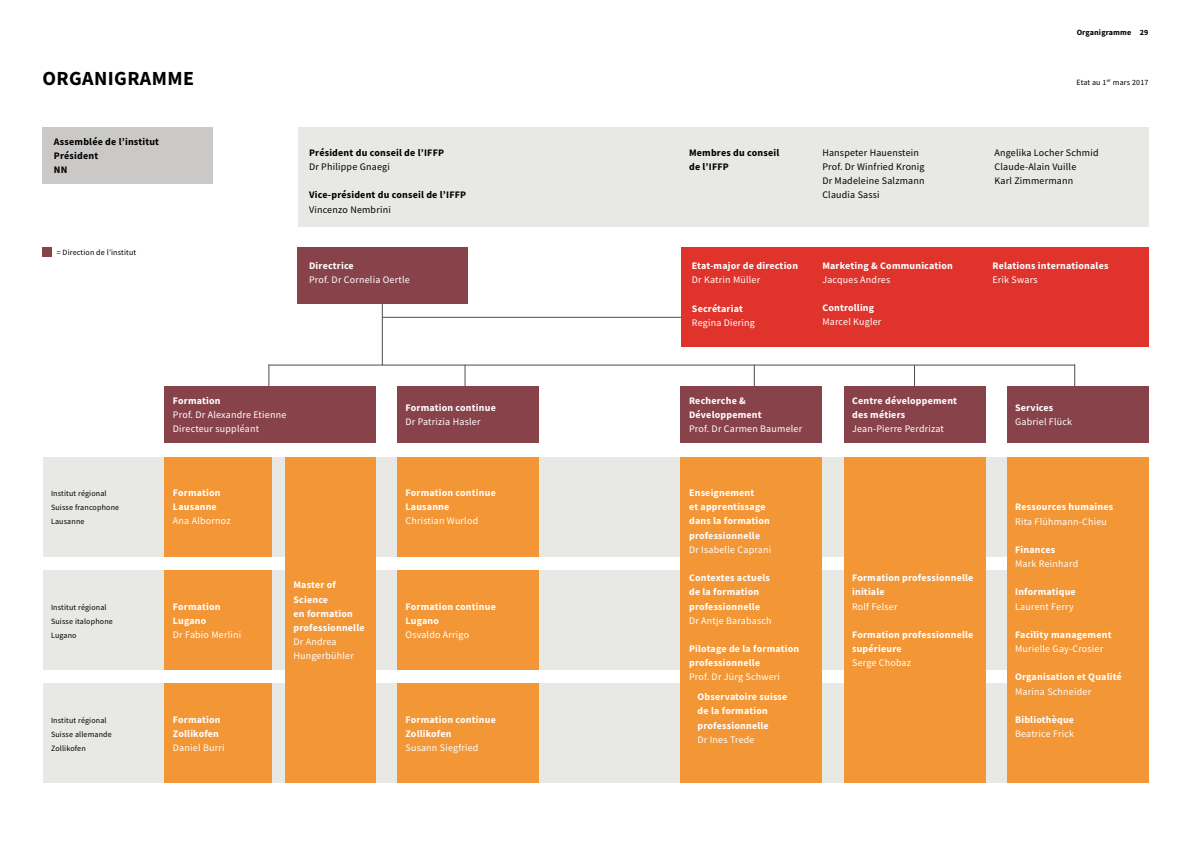
<style>
.page{position:relative;width:1191px;height:842px;background:#fff}
.page>*{position:absolute;margin:0;border:0;box-sizing:border-box;transform-origin:0 0}
.t1{font:700 20px "Source Sans Pro";letter-spacing:.02em;color:#000}
.t2{font:700 10px/14.2px "Source Sans Pro";letter-spacing:.02em;color:#fff}
.t3{font:10px/14.2px "Source Sans Pro";letter-spacing:.02em;color:#fff}
.t4{font:10px/14.2px "Source Sans Pro";letter-spacing:.02em;color:#000}
.t5{font:700 10px/14.2px "Source Sans Pro";letter-spacing:.02em;color:#000}
.t6{font:8px/14.2px "Source Sans Pro";letter-spacing:.02em;color:#000}
.t7{font:700 8px "Source Sans Pro";letter-spacing:.02em;color:#000}
</style>
<div class="page">
<hr style="left:914px;top:365px;width:1px;height:49px;background:#514a45">
<hr style="left:382px;top:282px;width:1px;height:83px;background:#514a45">
<hr style="left:754px;top:365px;width:1px;height:49px;background:#514a45">
<hr style="left:1074px;top:364px;width:1px;height:51px;background:#514a45">
<div style="left:43px;top:457px;width:1105px;height:100px;background:#e8e8e5"></div>
<div style="left:43px;top:570px;width:1105px;height:100px;background:#e8e8e5"></div>
<div style="left:43px;top:683px;width:1105px;height:100px;background:#e8e8e5"></div>
<hr style="left:383px;top:317px;width:306px;height:1px;background:#514a45">
<hr style="left:268px;top:365px;width:807px;height:1px;background:#514a45">
<hr style="left:268px;top:365px;width:1px;height:50px;background:#514a45">
<hr style="left:464px;top:365px;width:1px;height:50px;background:#514a45">
<div style="left:680px;top:247px;width:468px;height:99px;background:#e0332b"></div>
<div style="left:397px;top:457px;width:142px;height:100px;background:#f29636"></div>
<div style="left:164px;top:457px;width:108px;height:100px;background:#f29636"></div>
<div style="left:397px;top:570px;width:142px;height:100px;background:#f29636"></div>
<div style="left:164px;top:570px;width:108px;height:100px;background:#f29636"></div>
<div style="left:397px;top:683px;width:142px;height:100px;background:#f29636"></div>
<div style="left:164px;top:683px;width:108px;height:100px;background:#f29636"></div>
<div style="left:285px;top:457px;width:91px;height:326px;background:#f29636"></div>
<div style="left:680px;top:457px;width:142px;height:326px;background:#f29636"></div>
<div style="left:843px;top:457px;width:142px;height:326px;background:#f29636"></div>
<div style="left:1006px;top:457px;width:142px;height:326px;background:#f29636"></div>
<div style="left:298px;top:128px;width:850px;height:99px;background:#e8e8e5"></div>
<div style="left:43px;top:128px;width:170px;height:56px;background:#cac9c7"></div>
<div style="left:680px;top:386px;width:142px;height:56px;background:#88434a"></div>
<div style="left:843px;top:386px;width:142px;height:56px;background:#88434a"></div>
<div style="left:1006px;top:386px;width:142px;height:56px;background:#88434a"></div>
<div style="left:164px;top:386px;width:212px;height:56px;background:#88434a"></div>
<div style="left:397px;top:386px;width:142px;height:56px;background:#88434a"></div>
<div style="left:298px;top:247px;width:170px;height:57px;background:#88434a"></div>
<div style="left:43px;top:247px;width:9px;height:10px;background:#88434a"></div>
<h1 class="t1" style="left:43px;top:65px;width:153px">ORGANIGRAMME</h1>
<p class="t5" style="left:54px;top:134px;width:107px">Assemblée de l’institut<br>Président<br>NN</p>
<p class="t6" style="left:57px;top:245px;width:81px">= Direction de l’institut</p>
<p class="t5" style="left:309px;top:145px;width:136px">Président du conseil de l’IFFP</p>
<p class="t4" style="left:309px;top:160px;width:82px">Dr Philippe Gnaegi</p>
<p class="t5" style="left:309px;top:188px;width:159px">Vice-président du conseil de l’IFFP</p>
<p class="t4" style="left:309px;top:202px;width:83px">Vincenzo Nembrini</p>
<p class="t2" style="left:309px;top:259px;width:46px">Directrice</p>
<p class="t3" style="left:309px;top:273px;width:102px">Prof. Dr Cornelia Oertle</p>
<p class="t6" style="left:51px;top:486px;width:70px">Institut régional<br>Suisse francophone<br>Lausanne</p>
<p class="t2" style="left:173px;top:393px;width:49px">Formation</p>
<p class="t3" style="left:173px;top:407px;width:115px">Prof. Dr Alexandre Etienne<br>Directeur suppléant</p>
<p class="t2" style="left:173px;top:485px;width:49px">Formation<br>Lausanne</p>
<p class="t3" style="left:173px;top:514px;width:59px">Ana Albornoz</p>
<p class="t2" style="left:405px;top:400px;width:92px">Formation continue</p>
<p class="t3" style="left:405px;top:414px;width:76px">Dr Patrizia Hasler</p>
<p class="t2" style="left:405px;top:485px;width:92px">Formation continue<br>Lausanne</p>
<p class="t3" style="left:405px;top:514px;width:74px">Christian Wurlod</p>
<p class="t6" style="left:51px;top:600px;width:63px">Institut régional<br>Suisse italophone<br>Lugano</p>
<p class="t6" style="left:51px;top:713px;width:62px">Institut régional<br>Suisse allemande<br>Zollikofen</p>
<p class="t2" style="left:173px;top:599px;width:49px">Formation<br>Lugano</p>
<p class="t3" style="left:173px;top:627px;width:70px">Dr Fabio Merlini</p>
<p class="t2" style="left:173px;top:712px;width:49px">Formation<br>Zollikofen</p>
<p class="t3" style="left:173px;top:741px;width:53px">Daniel Burri</p>
<p class="t2" style="left:293px;top:578px;width:73px">Master of<br>Science<br>en formation professionnelle</p>
<p class="t3" style="left:293px;top:634px;width:62px">Dr Andrea<br>Hungerbühler</p>
<p class="t2" style="left:405px;top:599px;width:92px">Formation continue<br>Lugano</p>
<p class="t3" style="left:405px;top:627px;width:65px">Osvaldo Arrigo</p>
<p class="t2" style="left:405px;top:712px;width:92px">Formation continue<br>Zollikofen</p>
<p class="t3" style="left:405px;top:741px;width:75px">Susann Siegfried</p>
<p class="t7" style="left:1076px;top:27px;width:73px">Organigramme 29</p>
<p class="t6" style="left:1076px;top:75px;width:73px">Etat au 1<sup>er</sup> mars 2017</p>
<p class="t5" style="left:689px;top:145px;width:92px">Membres du conseil de l’IFFP</p>
<p class="t4" style="left:822px;top:145px;width:104px">Hanspeter Hauenstein<br>Prof. Dr Winfried Kronig<br>Dr Madeleine Salzmann<br>Claudia Sassi</p>
<p class="t4" style="left:994px;top:145px;width:106px">Angelika Locher Schmid<br>Claude-Alain Vuille<br>Karl Zimmermann</p>
<p class="t2" style="left:692px;top:259px;width:108px">Etat-major de direction</p>
<p class="t3" style="left:692px;top:273px;width:70px">Dr Katrin Müller</p>
<p class="t2" style="left:692px;top:301px;width:52px">Secrétariat</p>
<p class="t3" style="left:692px;top:315px;width:65px">Regina Diering</p>
<p class="t2" style="left:822px;top:258px;width:132px">Marketing &amp; Communication</p>
<p class="t3" style="left:822px;top:272px;width:69px">Jacques Andres</p>
<p class="t2" style="left:822px;top:301px;width:53px">Controlling</p>
<p class="t3" style="left:822px;top:315px;width:61px">Marcel Kugler</p>
<p class="t2" style="left:992px;top:258px;width:117px">Relations internationales</p>
<p class="t3" style="left:992px;top:272px;width:47px">Erik Swars</p>
<p class="t2" style="left:689px;top:393px;width:74px">Recherche &amp;<br>Développement</p>
<p class="t3" style="left:689px;top:421px;width:115px">Prof. Dr Carmen Baumeler</p>
<p class="t2" style="left:689px;top:485px;width:82px">Enseignement<br>et apprentissage dans la formation professionnelle</p>
<p class="t3" style="left:689px;top:542px;width:84px">Dr Isabelle Caprani</p>
<p class="t2" style="left:689px;top:571px;width:82px">Contextes actuels de la formation professionnelle</p>
<p class="t3" style="left:689px;top:613px;width:84px">Dr Antje Barabasch</p>
<p class="t2" style="left:689px;top:641px;width:112px">Pilotage de la formation professionnelle</p>
<p class="t3" style="left:689px;top:670px;width:92px">Prof. Dr Jürg Schweri</p>
<p class="t2" style="left:697px;top:690px;width:91px">Observatoire suisse de la formation professionnelle</p>
<p class="t3" style="left:697px;top:732px;width:59px">Dr Ines Trede</p>
<p class="t2" style="left:852px;top:393px;width:106px">Centre développement des métiers</p>
<p class="t3" style="left:852px;top:421px;width:93px">Jean-Pierre Perdrizat</p>
<p class="t2" style="left:852px;top:571px;width:123px">Formation professionnelle initiale</p>
<p class="t3" style="left:852px;top:599px;width:47px">Rolf Felser</p>
<p class="t2" style="left:852px;top:627px;width:123px">Formation professionnelle supérieure</p>
<p class="t3" style="left:852px;top:656px;width:60px">Serge Chobaz</p>
<p class="t2" style="left:1015px;top:400px;width:40px">Services</p>
<p class="t3" style="left:1015px;top:414px;width:59px">Gabriel Flück</p>
<p class="t2" style="left:1015px;top:500px;width:100px">Ressources humaines</p>
<p class="t3" style="left:1015px;top:514px;width:93px">Rita Flühmann-Chieu</p>
<p class="t2" style="left:1015px;top:542px;width:42px">Finances</p>
<p class="t3" style="left:1015px;top:557px;width:65px">Mark Reinhard</p>
<p class="t2" style="left:1015px;top:585px;width:62px">Informatique</p>
<p class="t3" style="left:1015px;top:599px;width:60px">Laurent Ferry</p>
<p class="t2" style="left:1015px;top:627px;width:98px">Facility management</p>
<p class="t3" style="left:1015px;top:642px;width:90px">Murielle Gay-Crosier</p>
<p class="t2" style="left:1015px;top:670px;width:108px">Organisation et Qualité</p>
<p class="t3" style="left:1015px;top:684px;width:77px">Marina Schneider</p>
<p class="t2" style="left:1015px;top:712px;width:60px">Bibliothèque</p>
<p class="t3" style="left:1015px;top:727px;width:61px">Beatrice Frick</p>
</div>
